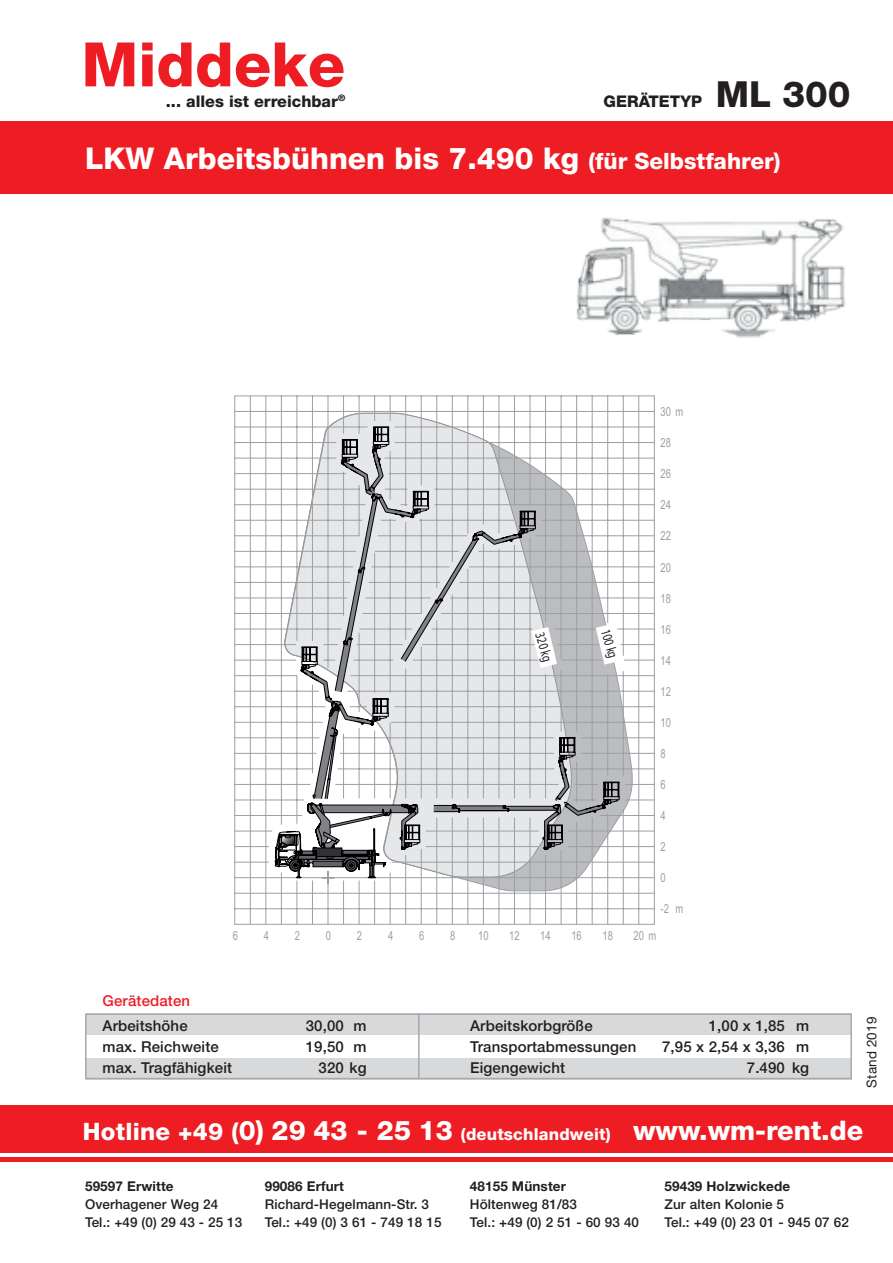
<style>
.page{position:relative;width:893px;height:1263px;background:#fff}
.page>*{position:absolute;margin:0;border:0;box-sizing:border-box;transform-origin:0 0}
.t1{font:800 61.35px "Helvetica Neue LT Std";color:#ee1d23}
.t2{font:800 36px "Helvetica Neue LT Std";color:#231f20}
.t3{font:800 30px "Helvetica Neue LT Std";color:#fff}
.t4{font:800 27px "Helvetica Neue LT Std";color:#fff}
.t5{font:800 16.05px "Helvetica Neue LT Std";color:#231f20}
.t6{font:500 15px "Helvetica Neue LT Std";letter-spacing:.01em;color:#231f20}
.t7{font:500 15px "Helvetica Neue LT Std";letter-spacing:.01em;color:#ee1d23}
.t8{font:13.95px "Courier";color:#231f20;scale:.75 1}
.t9{font:500 13.5px/18px "Helvetica Neue LT Std";letter-spacing:.01em;color:#231f20}
.t10{font:700 13.5px "Helvetica Neue LT Std";letter-spacing:.01em;color:#231f20}
.t11{font:13.5px "Helvetica Neue LT Std";letter-spacing:.01em;color:#231f20}
.t12{font:12.6px "Arial";color:#9d9fa2;scale:.75 1}
.s1{font-size:22.5px}
.s2{font-size:24px}
.s3{font-size:16.5px}
</style>
<div class="page">
<div style="left:86px;top:1013px;width:765px;height:22px;background:#d8d9db"></div>
<div style="left:86px;top:1058px;width:765px;height:21px;background:#d8d9db"></div>
<div style="left:85px;top:1013px;width:767px;height:66px;border:2px solid #a8a9ad"></div>
<hr style="left:418px;top:1013px;width:2px;height:66px;background:#a8a9ad">
<div style="left:0;top:121px;width:893px;height:72px;background:#ee1d23"></div>
<div style="left:0;top:1157px;width:893px;height:5px;background:#ee1d23"></div>
<div style="left:0;top:1106px;width:893px;height:47px;background:#ee1d23"></div>
<img style="left:576px;top:217px;width:269px;height:121px">
<hr style="left:654px;top:396px;width:1px;height:528px;background:#9d9fa2">
<hr style="left:235px;top:924px;width:419px;height:1px;background:#9c9fa4">
<hr style="left:266px;top:396px;width:1px;height:528px;background:#9d9fa2">
<hr style="left:281px;top:873px;width:1px;height:51px;background:#9d9fa2">
<hr style="left:297px;top:881px;width:1px;height:43px;background:#9d9fa2">
<hr style="left:312px;top:881px;width:1px;height:43px;background:#9d9fa2">
<hr style="left:328px;top:874px;width:1px;height:50px;background:#9d9fa2">
<hr style="left:343px;top:881px;width:1px;height:43px;background:#9d9fa2">
<hr style="left:359px;top:881px;width:1px;height:43px;background:#9d9fa2">
<hr style="left:374px;top:881px;width:1px;height:43px;background:#9d9fa2">
<hr style="left:390px;top:873px;width:1px;height:51px;background:#9d9fa2">
<hr style="left:405px;top:855px;width:1px;height:69px;background:#9d9fa2">
<hr style="left:421px;top:849px;width:1px;height:75px;background:#9d9fa2">
<hr style="left:436px;top:818px;width:1px;height:106px;background:#9d9fa2">
<hr style="left:452px;top:818px;width:1px;height:106px;background:#9d9fa2">
<hr style="left:468px;top:818px;width:1px;height:106px;background:#9d9fa2">
<hr style="left:483px;top:818px;width:1px;height:106px;background:#9d9fa2">
<hr style="left:499px;top:818px;width:1px;height:106px;background:#9d9fa2">
<hr style="left:514px;top:818px;width:1px;height:106px;background:#9d9fa2">
<hr style="left:530px;top:818px;width:1px;height:106px;background:#9d9fa2">
<hr style="left:545px;top:855px;width:1px;height:69px;background:#9d9fa2">
<hr style="left:576px;top:822px;width:1px;height:102px;background:#9d9fa2">
<hr style="left:592px;top:818px;width:1px;height:106px;background:#9d9fa2">
<hr style="left:607px;top:813px;width:1px;height:111px;background:#9d9fa2">
<hr style="left:623px;top:809px;width:1px;height:115px;background:#9d9fa2">
<hr style="left:561px;top:850px;width:1px;height:74px;background:#9d9fa2">
<hr style="left:638px;top:396px;width:1px;height:528px;background:#9d9fa2">
<hr style="left:250px;top:396px;width:1px;height:528px;background:#9d9fa2">
<hr style="left:234px;top:396px;width:1px;height:528px;background:#9d9fa2">
<hr style="left:235px;top:908px;width:419px;height:1px;background:#9d9fa2">
<hr style="left:235px;top:846px;width:34px;height:1px;background:#9d9fa2">
<hr style="left:235px;top:831px;width:37px;height:1px;background:#9d9fa2">
<hr style="left:235px;top:815px;width:67px;height:1px;background:#9d9fa2">
<hr style="left:235px;top:800px;width:69px;height:1px;background:#9d9fa2">
<hr style="left:235px;top:862px;width:33px;height:1px;background:#9d9fa2">
<hr style="left:235px;top:893px;width:419px;height:1px;background:#9d9fa2">
<hr style="left:235px;top:877px;width:419px;height:1px;background:#9d9fa2">
<hr style="left:235px;top:396px;width:419px;height:1px;background:#9d9fa2">
<hr style="left:235px;top:784px;width:75px;height:1px;background:#9d9fa2">
<hr style="left:235px;top:769px;width:78px;height:1px;background:#9d9fa2">
<hr style="left:235px;top:753px;width:81px;height:1px;background:#9d9fa2">
<hr style="left:235px;top:737px;width:84px;height:1px;background:#9d9fa2">
<hr style="left:235px;top:722px;width:87px;height:1px;background:#9d9fa2">
<hr style="left:235px;top:706px;width:90px;height:1px;background:#9d9fa2">
<hr style="left:235px;top:691px;width:84px;height:1px;background:#9d9fa2">
<hr style="left:235px;top:675px;width:62px;height:1px;background:#9d9fa2">
<hr style="left:235px;top:660px;width:61px;height:1px;background:#9d9fa2">
<hr style="left:235px;top:644px;width:61px;height:1px;background:#9d9fa2">
<hr style="left:235px;top:629px;width:106px;height:1px;background:#9d9fa2">
<hr style="left:235px;top:613px;width:109px;height:1px;background:#9d9fa2">
<hr style="left:235px;top:598px;width:112px;height:1px;background:#9d9fa2">
<hr style="left:235px;top:582px;width:115px;height:1px;background:#9d9fa2">
<hr style="left:235px;top:567px;width:118px;height:1px;background:#9d9fa2">
<hr style="left:235px;top:551px;width:121px;height:1px;background:#9d9fa2">
<hr style="left:235px;top:535px;width:124px;height:1px;background:#9d9fa2">
<hr style="left:235px;top:520px;width:127px;height:1px;background:#9d9fa2">
<hr style="left:235px;top:504px;width:130px;height:1px;background:#9d9fa2">
<hr style="left:235px;top:473px;width:111px;height:1px;background:#9d9fa2">
<hr style="left:235px;top:458px;width:101px;height:1px;background:#9d9fa2">
<hr style="left:235px;top:442px;width:101px;height:1px;background:#9d9fa2">
<hr style="left:235px;top:427px;width:132px;height:1px;background:#9d9fa2">
<hr style="left:235px;top:489px;width:125px;height:1px;background:#9d9fa2">
<hr style="left:235px;top:411px;width:419px;height:1px;background:#9d9fa2">
<svg style="left:275px;top:396px;width:379px;height:488px"></svg>
<h1 class="t1" style="left:81px;top:28px;width:265px">Middeke</h1>
<p class="t5" style="left:166px;top:92px;width:181px">... alles ist erreichbar<sup>®</sup></p>
<p class="t5" style="left:604px;top:92px;width:100px">GERÄTETYP</p>
<h2 class="t2" style="left:716px;top:73px;width:136px">ML 300</h2>
<h3 class="t3" style="left:85px;top:140px;width:697px">LKW Arbeitsbühnen bis 7.490 kg <span class="s1">(für Selbstfahrer)</span></h3>
<p class="t12" style="left:661px;top:403px;width:32px">30 m</p>
<p class="t12" style="left:661px;top:435px;width:15px">28</p>
<p class="t12" style="left:661px;top:466px;width:15px">26</p>
<p class="t12" style="left:661px;top:497px;width:15px">24</p>
<p class="t12" style="left:661px;top:528px;width:15px">22</p>
<p class="t12" style="left:661px;top:559px;width:15px">20</p>
<p class="t8" style="left:548px;top:630px;width:40px;rotate:74deg">320 kg</p>
<p class="t8" style="left:614px;top:627px;width:40px;rotate:74deg">100 kg</p>
<p class="t12" style="left:661px;top:590px;width:15px">18</p>
<p class="t12" style="left:661px;top:621px;width:15px">16</p>
<p class="t12" style="left:661px;top:652px;width:15px">14</p>
<p class="t12" style="left:661px;top:683px;width:15px">12</p>
<p class="t12" style="left:661px;top:714px;width:15px">10</p>
<p class="t12" style="left:661px;top:745px;width:8px">8</p>
<p class="t12" style="left:661px;top:776px;width:8px">6</p>
<p class="t12" style="left:661px;top:807px;width:8px">4</p>
<p class="t12" style="left:661px;top:838px;width:8px">2</p>
<p class="t12" style="left:661px;top:870px;width:8px">0</p>
<p class="t12" style="left:661px;top:901px;width:32px">-2 m</p>
<p class="t12" style="left:233px;top:927px;width:8px">6</p>
<p class="t12" style="left:295px;top:927px;width:8px">2</p>
<p class="t12" style="left:264px;top:927px;width:8px">4</p>
<p class="t12" style="left:326px;top:927px;width:8px">0</p>
<p class="t12" style="left:357px;top:927px;width:8px">2</p>
<p class="t12" style="left:388px;top:927px;width:8px">4</p>
<p class="t12" style="left:419px;top:927px;width:8px">6</p>
<p class="t12" style="left:450px;top:927px;width:8px">8</p>
<p class="t12" style="left:478px;top:927px;width:15px">10</p>
<p class="t12" style="left:509px;top:927px;width:15px">12</p>
<p class="t12" style="left:540px;top:927px;width:15px">14</p>
<p class="t12" style="left:571px;top:927px;width:15px">16</p>
<p class="t12" style="left:602px;top:927px;width:15px">18</p>
<p class="t12" style="left:633px;top:927px;width:32px">20 m</p>
<p class="t7" style="left:103px;top:991px;width:89px">Gerätedaten</p>
<p class="t6" style="left:103px;top:1017px;width:87px">Arbeitshöhe</p>
<p class="t6" style="left:306px;top:1017px;width:62px">30,00 m</p>
<p class="t6" style="left:103px;top:1038px;width:118px">max. Reichweite</p>
<p class="t6" style="left:306px;top:1038px;width:62px">19,50 m</p>
<p class="t6" style="left:103px;top:1059px;width:131px">max. Tragfähigkeit</p>
<p class="t6" style="left:319px;top:1059px;width:49px">320 kg</p>
<p class="t6" style="left:470px;top:1017px;width:124px">Arbeitskorbgröße</p>
<p class="t6" style="left:709px;top:1017px;width:102px">1,00 x 1,85 m</p>
<p class="t6" style="left:470px;top:1038px;width:168px">Transportabmessungen</p>
<p class="t6" style="left:662px;top:1038px;width:149px">7,95 x 2,54 x 3,36 m</p>
<p class="t6" style="left:470px;top:1059px;width:97px">Eigengewicht</p>
<p class="t6" style="left:747px;top:1059px;width:64px">7.490 kg</p>
<p class="t11" style="left:864px;top:1087px;width:72px;rotate:-90deg">Stand 2019</p>
<h3 class="t4" style="left:83px;top:1114px;width:782px"><span class="s2">Hotline +49 (</span>0) 29 43 - 25 13 <span class="s3">(deutschlandweit)</span> www.wm-rent.de</h3>
<p class="t10" style="left:85px;top:1177px;width:90px">59597 Erwitte</p>
<p class="t9" style="left:85px;top:1195px;width:159px">Overhagener Weg 24<br>Tel.: +49 (0) 29 43 - 25 13</p>
<p class="t10" style="left:265px;top:1177px;width:81px">99086 Erfurt</p>
<p class="t9" style="left:265px;top:1195px;width:178px">Richard-Hegelmann-Str. 3<br>Tel.: +49 (0) 3 61 - 749 18 15</p>
<p class="t10" style="left:470px;top:1177px;width:98px">48155 Münster</p>
<p class="t9" style="left:470px;top:1195px;width:171px">Höltenweg 81/83<br>Tel.: +49 (0) 2 51 - 60 93 40</p>
<p class="t10" style="left:664px;top:1177px;width:127px">59439 Holzwickede</p>
<p class="t9" style="left:664px;top:1195px;width:186px">Zur alten Kolonie 5<br>Tel.: +49 (0) 23 01 - 945 07 62</p>
</div>
